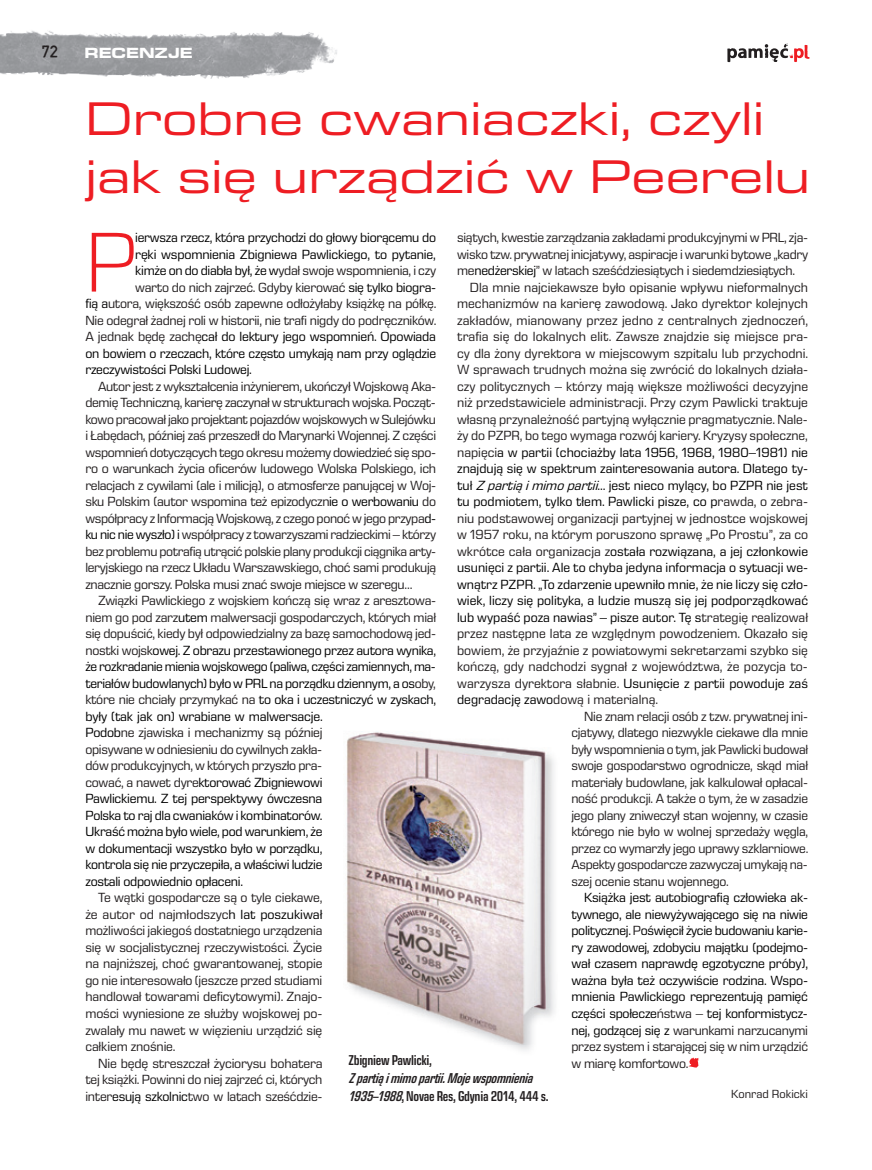
<style>
.page{position:relative;width:872px;height:1170px;background:#fff}
.page>*{position:absolute;margin:0;border:0;box-sizing:border-box;transform-origin:0 0}
.t1{font:300 86.25px "Eurostile Next LT Pro";color:#ee1d23}
.t2{font:expanded 48px/57.6px "Eurostile Next LT Pro";color:#ee1d23}
.t3{font:700 expanded 15px "Eurostile Next LT Pro";color:#fff}
.t4{font:italic 600 condensed 14.55px/17.7px "Eurostile Next LT Pro";color:#231f20}
.t5{font:600 condensed 14.55px "Eurostile Next LT Pro";letter-spacing:-.02em;color:#231f20}
.t6{font:13.5px/16.5px "Eurostile Next LT Pro";letter-spacing:-.02em;color:#231f20;text-align:justify}
.t7{font:13.5px/16.5px "Eurostile Next LT Pro";letter-spacing:-.02em;color:#000001}
.t8{font:13.5px "Eurostile Next LT Pro";color:#231f20}
.t9{font:13.5px "Eurostile Next LT Pro";color:#000001}
.t10{font:13.5px "Eurostile Next LT Pro";letter-spacing:.005em;color:#231f20}
.t11{font:12px "Eurostile Next LT Pro";color:#231f20}
.t12{font:12px "Copystruct Normal";color:#231f20}
.s1{color:#000001}
.s2{color:#231f20}
.s3{font-style:italic}
.s4{font-style:normal}
</style>
<div class="page">
<img style="left:0;top:30px;width:337px;height:49px">
<svg style="left:727px;top:43px;width:82px;height:19px"></svg>
<svg style="left:688px;top:1057px;width:10px;height:10px"></svg>
<img style="left:346px;top:731px;width:209px;height:313px">
<p class="t12" style="left:43px;top:44px;width:18px">72</p>
<p class="t3" style="left:85px;top:44px;width:110px">RECENZJE</p>
<h2 class="t2" style="left:85px;top:90px;width:726px">Drobne cwaniaczki, czyli jak się urządzić w Peerelu</h2>
<h1 class="t1" style="left:85px;top:216px;width:53px">P</h1>
<p class="t7" style="left:135px;top:229px;width:302px">ierwsza rzecz, która przychodzi do głowy biorącemu do</p>
<p class="t6" style="left:457px;top:229px;width:352px">siątych, kwestie zarządzania zakładami produkcyjnymi w PRL, zja-</p>
<p class="t6" style="left:457px;top:246px;width:352px">wisko tzw. prywatnej inicjatywy, aspiracje i warunki bytowe „kadry</p>
<p class="t6" style="left:457px;top:262px;width:339px">me<span class="s1">nedżerskiej</span>” w latach sześćdziesiątych i siedemdziesiątych.</p>
<p class="t8" style="left:470px;top:279px;width:340px">Dla mnie najciekawsze było opisanie wpływu nieformalnych</p>
<p class="t8" style="left:457px;top:296px;width:352px">mechanizmów na karierę zawodową. Jako dyrektor kolejnych</p>
<p class="t10" style="left:457px;top:312px;width:352px">zakładów, mianowany przez jedno z centralnych zjednoczeń,</p>
<p class="t10" style="left:457px;top:329px;width:353px">trafia się do lokalnych elit. Zawsze znajdzie się miejsce pra-</p>
<p class="t8" style="left:457px;top:345px;width:353px">cy dla żony dyrektora w miejscowym szpitalu lub przychodni.</p>
<p class="t8" style="left:457px;top:362px;width:352px">W sprawach trudnych można się zwrócić do lokalnych działa-</p>
<p class="t8" style="left:457px;top:378px;width:352px">czy politycznych – którzy mają większe możliwości decyzyjne</p>
<p class="t8" style="left:457px;top:395px;width:352px">niż przedstawiciele administracji. Przy czym Pawlicki traktuje</p>
<p class="t6" style="left:457px;top:411px;width:352px">własną przynależność partyjną wyłącznie pragmatycznie. Nale-</p>
<p class="t6" style="left:457px;top:427px;width:352px">ży do PZPR, bo tego wymaga rozwój kariery. Kryzysy społeczne,</p>
<p class="t9" style="left:457px;top:444px;width:352px"><span class="s2">napięci</span>a w partii (chociażby lata 1956, 1968, 1980–1981) nie</p>
<p class="t9" style="left:457px;top:461px;width:352px">znajdują się w spektrum zainteresowania autora. Dlatego ty-</p>
<p class="t9" style="left:457px;top:477px;width:352px">tuł <span class="s3">Z partiąimimopartii</span>… jest nieco mylący, bo PZPR nie jest</p>
<p class="t9" style="left:457px;top:494px;width:352px">tu podmiotem, tylko tłem. Pawlicki pisze, co p<span class="s2">rawda, o zebra-</span></p>
<p class="t8" style="left:457px;top:510px;width:352px">niu podstawowej organizacji partyjnej w jednostce wojskowej</p>
<p class="t8" style="left:457px;top:527px;width:352px">w 1957 roku, na którym poruszono sprawę „Po Prostu”, za co</p>
<p class="t9" style="left:457px;top:543px;width:352px"><span class="s2">wkrótce cała organizacja z</span>ostała rozwiązana, a jej członkowie</p>
<p class="t9" style="left:457px;top:560px;width:352px">usunięci z partii. Ale to chyba jedyna informacja o sytuacji we-</p>
<p class="t9" style="left:457px;top:576px;width:352px">wnątrz PZPR. „To zdarzenie upewniło mnie, że nie liczy się czło-</p>
<p class="t9" style="left:457px;top:593px;width:352px">wiek, liczy się polityka, a ludzie muszą się jej podporządkować</p>
<p class="t9" style="left:457px;top:609px;width:352px">lub wypaść poza nawias” – pisze autor. Tę s<span class="s2">trategię realizował</span></p>
<p class="t8" style="left:457px;top:626px;width:352px">przez następne lata ze względnym powodzeniem. Okazało się</p>
<p class="t8" style="left:457px;top:642px;width:352px">bowiem, że przyjaźnie z powiatowymi sekretarzami szybko się</p>
<p class="t8" style="left:457px;top:659px;width:352px">kończą, gdy nadchodzi sygnał z województwa, że pozycja to-</p>
<p class="t9" style="left:457px;top:675px;width:352px"><span class="s2">warzysza dyrektora słabnie.</span> Usunięcie z partii powoduje zaś</p>
<p class="t8" style="left:457px;top:692px;width:202px"><span class="s1">degradację zawo</span>dową i materialną.</p>
<p class="t6" style="left:584px;top:708px;width:225px">Nie znam relacji osób z tzw. prywatnej ini-</p>
<p class="t6" style="left:571px;top:724px;width:238px">cjatywy, dlatego niezwykle ciekawe dla mnie</p>
<p class="t6" style="left:571px;top:741px;width:238px">były wspomnienia o tym, jak Pawlicki budował</p>
<p class="t6" style="left:571px;top:757px;width:238px">swoje gospodarstwo ogrodnicze, skąd miał</p>
<p class="t6" style="left:571px;top:774px;width:238px">materiały budowlane, jak kalkulował opłacal-</p>
<p class="t6" style="left:571px;top:790px;width:238px">ność produkcji. A także o tym, że w zasadzie</p>
<p class="t6" style="left:571px;top:807px;width:238px">jego plany zniweczył stan wojenny, w czasie</p>
<p class="t6" style="left:571px;top:823px;width:238px">którego nie było w wolnej sprzedaży węgla,</p>
<p class="t6" style="left:571px;top:840px;width:238px">przez co wymarzły jego uprawy szklarniowe.</p>
<p class="t6" style="left:571px;top:856px;width:238px">Aspekty gospodarcze zazwyczaj umykają na-</p>
<p class="t6" style="left:571px;top:873px;width:159px">szej ocenie stanu wojennego.</p>
<p class="t7" style="left:571px;top:889px;width:238px;text-align:justify;text-indent:13px">Książka jest autobiografią człowieka ak&shy;tywnego, ale niewyżywającego się na niwie politycznej. <span class="s2">P</span>oświęcił życie budowaniu karie&shy;ry zawodowej, zdobyciu majątku (podejmo&shy;wał czasem naprawdę egzotyczne próby), ważna była też oczywiście rodzina. Wspo&shy;mnienia Pawlickiego reprezentują pamięć części społecze<span class="s2">ństwa –</span> tej konformistycz&shy;nej, godzącej się z <span class="s2">warunkami narzucanymi przez system i starającej się w nim urządzić w miarę komfortowo.</span></p>
<p class="t11" style="left:731px;top:1087px;width:78px">Konrad Rokicki</p>
<p class="t7" style="left:135px;top:246px;width:302px">ręki wspomnienia Zbigniewa Pawlickiego, to pytanie,</p>
<p class="t6" style="left:135px;top:262px;width:302px"><span class="s1">kimże on do diabła był, że w</span>ydał swoje wspomnienia, i czy</p>
<p class="t6" style="left:135px;top:279px;width:302px">warto do nich zajrzeć. Gdyby kierować <span class="s1">się tylko biogra-</span></p>
<p class="t6" style="left:85px;top:295px;width:352px"><span class="s1">fią a</span>utora, większość osób zapewne odłożyłaby książkę na półkę.</p>
<p class="t6" style="left:85px;top:312px;width:352px">Nie odegrał żadnej roli w historii, nie trafi nigdy do podręczników.</p>
<p class="t7" style="left:85px;top:328px;width:352px"><span class="s2">A jednak będę zachę</span>cał do lektury jego wspomnień. Opowiada</p>
<p class="t7" style="left:85px;top:345px;width:352px">on bowiem o rzeczach, które często umykają nam przy oglądzie</p>
<p class="t7" style="left:85px;top:361px;width:168px">rzeczywistości Polski Ludowej.</p>
<p class="t6" style="left:85px;top:378px;width:352px;text-indent:13px">Autor jest z wykształcenia inżynierem, ukończył Wojskową Aka&shy;demię Techniczną, karierę zaczynał w strukturach wojska. Począt&shy;kowo pracował jako projektant pojazdów wojskowych w Sulejówku i Łabędach, później zaś przeszedł do Marynarki Wojennej. Z części wspomnień dotyczących tego okresu możemy dowiedzieć się spo&shy;ro o warunkach życia oficerów ludowego Wolska Polskiego, ich relacjach z cywilami (ale i milicją), o atmosferze panującej w Woj&shy;sku Polskim (autor wspomina też epizodyczn<span class="s1">ie o werbowaniu</span> do współpracy z Informacją Wojskową, z czego ponoć w jego przypa<span class="s1">d&shy;ku nic nie wyszło) i</span> współpracy z towarzyszami radzieckimi – którzy bez problemu potrafią utrącić polskie plany produkcji ciągnika arty&shy;leryjskiego na rzecz Układu Warszawskiego, choć sami produkują znacznie gorszy. Polska musi znać swoje miejsce w szeregu…</p>
<p class="t7" style="left:85px;top:592px;width:352px;text-indent:13px"><span class="s2">Związki Pawlickiego z wojskiem kończą się wraz z aresztowa&shy;niem go pod zarz</span>utem <span class="s2">malwersacji gospodarczych, których miał się dopuścić, kiedy był odpowiedzialny za bazę samochodową jed&shy;nostki wojsk</span>owej. Z obrazu przestawionego przez autora wynika, że rozkradanie mienia wojskowego (paliwa, części zamiennych, ma&shy;teriałów budowlanych) było w PRL na porządku dziennym, a os<span class="s2">oby, które nie chciały przymykać na</span> to oka i uczestniczyć w zyskach, były (tak jak on) wrabiane w malwersacje.<br>Podob<span class="s2">ne zjawiska i mechanizmy są później<br>opisywane w odniesieniu do cywilnych zakła-<br>dów produkcyjnych, w których przyszło pra-<br>cować, a nawet dyre</span>ktorować Zbigniewowi<br>Pawlickiemu. Z tej perspektywy ówczesna<br>Polska to raj dla cwaniaków i kombinatorów.<br>Ukraść można było wiele, pod warunkiem, że<br>w dokumentacji wszystko było w porządku,<br>kontrola się nie przyczepiła, a właściwi ludzie<br>zostali odpowiednio opłaceni.</p>
<p class="t6" style="left:85px;top:889px;width:238px;text-indent:13px">Te wątki gospodarcze są o tyle ciekawe, że autor od najmłodszyc<span class="s1">h lat poszukiwał </span>możliwości jakiegoś dostatniego urządzenia się w socjalistycznej rzeczywistości. Życie na najniższej, choć gwarantowanej, stopie go nie interesowało (jeszcze przed studiami handlował towarami deficytowymi). Znajo&shy;mości wyniesione ze służby wojskowej po&shy;zwalały mu nawet w więzieniu urządzić się całkiem znośnie.</p>
<p class="t6" style="left:85px;top:1054px;width:239px;text-indent:13px">Nie będę streszczał życiorysu bohatera tej książki. Powinni do niej zajrzeć ci, których inter<span class="s1">esują szkolnic</span>two w latach sześćdzie-</p>
<p class="t5" style="left:348px;top:1051px;width:85px">Zbigniew Pawlicki,</p>
<p class="t4" style="left:348px;top:1069px;width:202px">Zpartiąimimopartii.Mojewspomnienia<br>1935–1988<span class="s4">, Novae Res, Gdynia 2014, 444 s.</span></p>
</div>
